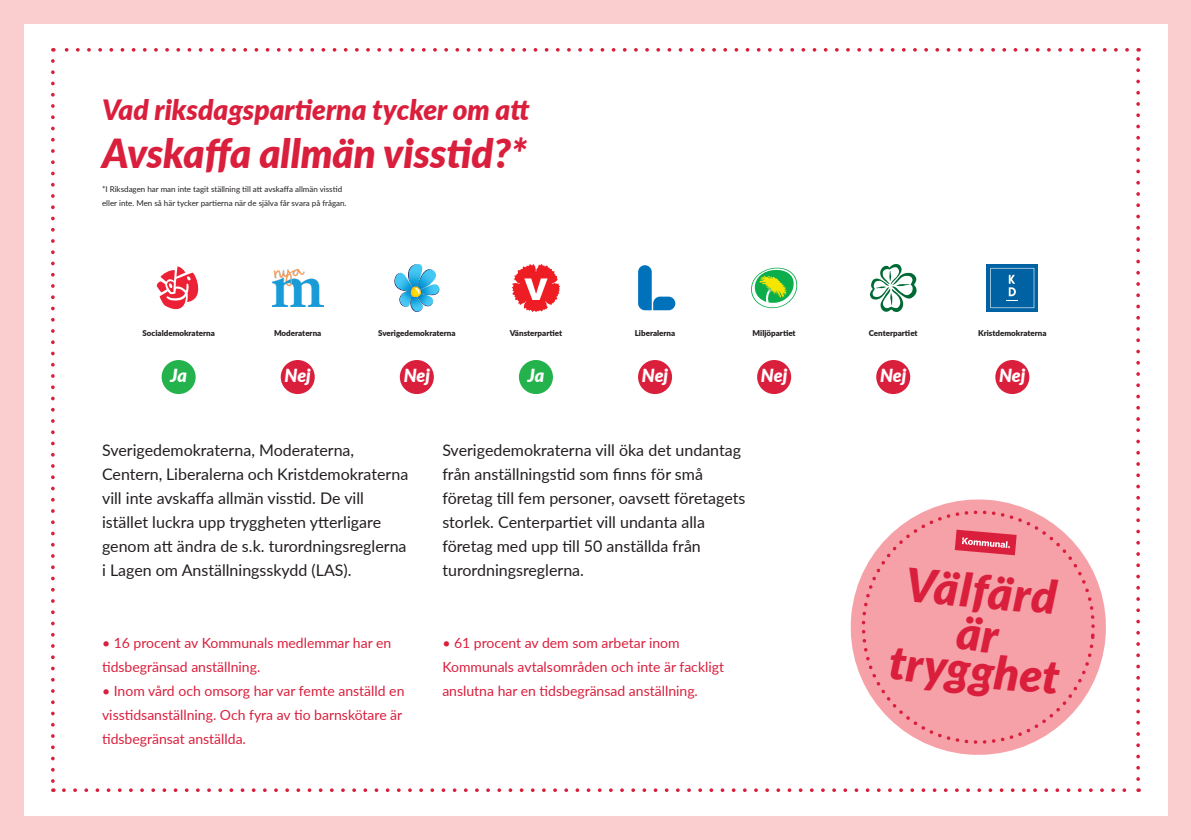
<style>
.page{position:relative;width:1191px;height:840px;background:#fff}
.page>*{position:absolute;margin:0;border:0;box-sizing:border-box;transform-origin:0 0}
.t1{font:italic 900 46px/43.4px "Lato";color:#da1f3d;text-align:center}
.t2{font:italic 900 40px "Lato";color:#da1f3d}
.t3{font:italic 900 28px "Lato";color:#da1f3d}
.Svar{font:italic 900 18px "Lato";letter-spacing:-.015em;color:#fff}
.Brød{font:16px/24px "Lato";color:#231f20}
.Fakta_2{font:14px/24px "Lato";color:#da1f3d}
.Svartekst{font:8px/14px "Lato";color:#231f20}
.Partinavn{font:900 8px "Lato";color:#231f20}
</style>
<div class="page">
<div style="left:0;top:0;width:1191px;height:839px;background:#facdce"></div>
<div style="left:24px;top:24px;width:1143px;height:791px;background:#fff"></div>
<svg style="left:64px;top:788px;width:1063px;height:3px"></svg>
<svg style="left:1136px;top:48px;width:4px;height:730px"></svg>
<svg style="left:53px;top:48px;width:1074px;height:4px"></svg>
<svg style="left:51px;top:61px;width:4px;height:730px"></svg>
<svg style="left:156px;top:266px;width:43px;height:44px"></svg>
<img style="left:272px;top:270px;width:51px;height:36px">
<svg style="left:394px;top:264px;width:46px;height:48px"></svg>
<svg style="left:512px;top:264px;width:48px;height:48px"></svg>
<svg style="left:638px;top:265px;width:37px;height:45px"></svg>
<svg style="left:751px;top:267px;width:47px;height:42px"></svg>
<svg style="left:870px;top:264px;width:47px;height:48px"></svg>
<svg style="left:986px;top:264px;width:51px;height:47px"></svg>
<svg style="left:990px;top:268px;width:44px;height:40px;background:#1770ab"></svg>
<div style="left:162px;top:360px;width:34px;height:34px;background:#23b24b;border-radius:50%"></div>
<div style="left:519px;top:360px;width:34px;height:34px;background:#23b24b;border-radius:50%"></div>
<div style="left:281px;top:360px;width:34px;height:34px;background:#da1f3d;border-radius:50%"></div>
<div style="left:400px;top:360px;width:34px;height:34px;background:#da1f3d;border-radius:50%"></div>
<div style="left:638px;top:360px;width:34px;height:34px;background:#da1f3d;border-radius:50%"></div>
<div style="left:757px;top:360px;width:34px;height:34px;background:#da1f3d;border-radius:50%"></div>
<div style="left:876px;top:360px;width:34px;height:34px;background:#da1f3d;border-radius:50%"></div>
<div style="left:995px;top:360px;width:34px;height:34px;background:#da1f3d;border-radius:50%"></div>
<svg style="left:850px;top:499px;width:256px;height:255px"></svg>
<svg style="left:858px;top:507px;width:240px;height:239px;background:#f6acb2"></svg>
<svg style="left:954px;top:529px;width:62px;height:26px;background:#e35267"></svg>
<p class="t3" style="left:102px;top:89px;width:429px">Vad riksdagspartierna tycker om att</p>
<p class="t2" style="left:102px;top:124px;width:426px">Avskaffa allmän visstid?*</p>
<p class="Svartekst" style="left:102px;top:182px;width:246px">*I Riksdagen har man inte tagit ställning till att avskaffa allmän visstid eller inte. Men så här tycker partierna när de själva får svara på frågan.</p>
<p class="Partinavn" style="left:142px;top:327px;width:74px">Socialdemokraterna</p>
<p class="Partinavn" style="left:274px;top:327px;width:49px">Moderaterna</p>
<p class="Partinavn" style="left:378px;top:327px;width:79px">Sverigedemokraterna</p>
<p class="Partinavn" style="left:510px;top:327px;width:54px">Vänsterpartiet</p>
<p class="Partinavn" style="left:635px;top:327px;width:42px">Liberalerna</p>
<p class="Partinavn" style="left:752px;top:327px;width:45px">Miljöpartiet</p>
<p class="Partinavn" style="left:868px;top:327px;width:50px">Centerpartiet</p>
<p class="Partinavn" style="left:978px;top:327px;width:70px">Kristdemokraterna</p>
<p class="Svar" style="left:170px;top:362px;width:18px">Ja</p>
<p class="Svar" style="left:284px;top:362px;width:28px">Nej</p>
<p class="Svar" style="left:404px;top:362px;width:28px">Nej</p>
<p class="Svar" style="left:527px;top:362px;width:18px">Ja</p>
<p class="Svar" style="left:642px;top:362px;width:28px">Nej</p>
<p class="Svar" style="left:761px;top:362px;width:28px">Nej</p>
<p class="Svar" style="left:880px;top:362px;width:28px">Nej</p>
<p class="Svar" style="left:999px;top:362px;width:28px">Nej</p>
<p class="Brød" style="left:102px;top:437px;width:308px">Sverigedemokraterna, Moderaterna, Centern, Liberalerna och Kristdemokraterna vill inte avskaffa allmän visstid. De vill istället luckra upp tryggheten ytterligare genom att ändra de s.k. turordningsreglerna i Lagen om Anställningsskydd (LAS).</p>
<p class="Brød" style="left:442px;top:437px;width:304px">Sverigedemokraterna vill öka det undantag från anställningstid som finns för små företag till fem personer, oavsett företagets storlek. Centerpartiet vill undanta alla företag med upp till 50 anställda från turordningsreglerna.</p>
<p class="Fakta_2" style="left:102px;top:630px;width:291px">• 16 procent av Kommunals medlemmar har en tidsbegränsad anställning.</p>
<p class="Fakta_2" style="left:102px;top:678px;width:304px">• Inom vård och omsorg har var femte anställd en visstidsanställning. Och fyra av tio barnskötare är tidsbegränsat anställda.</p>
<p class="Fakta_2" style="left:442px;top:630px;width:283px">• 61 procent av dem som arbetar inom<br>Kommunals avtalsområden och inte är fackligt anslutna har en tidsbegränsad anställning.</p>
<p class="t1" style="left:908px;top:560px;width:153px;rotate:5deg">Välfärd är</p>
<p class="t1" style="left:891px;top:638px;width:172px;rotate:5deg">trygghet</p>
</div>
